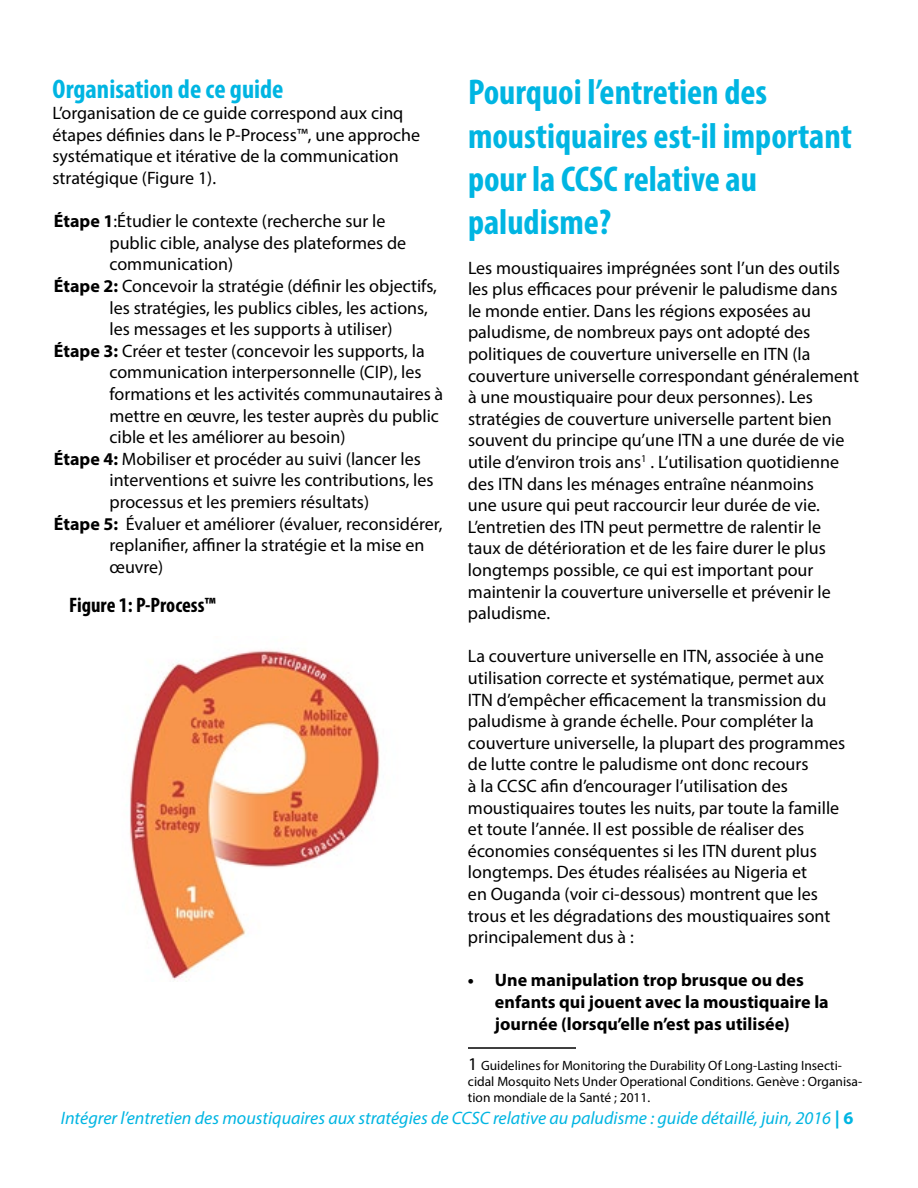
<style>
.page{position:relative;width:918px;height:1188px;background:#fff}
.page>*{position:absolute;margin:0;border:0;box-sizing:border-box;transform-origin:0 0}
.t1{font:700 condensed 36px/43.2px "Myriad Pro";color:#00b5e2}
.t2{font:700 condensed 27px "Myriad Pro";color:#00b5e2}
.t3{font:700 condensed 21px "Myriad Pro";color:#000}
.t4{font:18px/21.6px "Myriad Pro";color:#000}
.t5{font:700 18px/21.6px "Myriad Pro";color:#000}
.t6{font:italic 18px "Myriad Pro";color:#00b5e2}
.t7{font:13.5px/16.2px "Myriad Pro";color:#000}
.s1{font-weight:700}
.s2{font-size:18px}
.s3{font-weight:700;font-style:normal}
</style>
<div class="page">
<hr style="left:468px;top:1047px;width:108px;height:2px;background:#000">
<img style="left:129px;top:650px;width:251px;height:332px">
<h2 class="t2" style="left:52px;top:72px;width:233px">Organisation de ce guide</h2>
<p class="t4" style="left:52px;top:102px;width:369px">L’organisation de ce guide correspond aux cinq étapes définies dans le P-Process™, une approche systématique et itérative de la communication stratégique (Figure 1).</p>
<p class="t4" style="left:54px;top:210px;width:333px"><span class="s1">Étape 1</span>:Étudier le contexte (recherche sur le</p>
<p class="t4" style="left:109px;top:232px;width:298px">public cible, analyse des plateformes de</p>
<p class="t4" style="left:109px;top:253px;width:125px">communication)</p>
<p class="t4" style="left:54px;top:275px;width:385px"><span class="s1">Étape 2:</span> Concevoir la stratégie (définir les objectifs,</p>
<p class="t4" style="left:109px;top:297px;width:320px">les stratégies, les publics cibles, les actions,</p>
<p class="t4" style="left:109px;top:318px;width:285px">les messages et les supports à utiliser)</p>
<p class="t4" style="left:54px;top:340px;width:372px"><span class="s1">Étape 3:</span> Créer et tester (concevoir les supports, la</p>
<p class="t4" style="left:109px;top:361px;width:314px">communication interpersonnelle (CIP), les</p>
<p class="t4" style="left:109px;top:383px;width:335px">formations et les activités communautaires à</p>
<p class="t4" style="left:109px;top:405px;width:331px">mettre en œuvre, les tester auprès du public</p>
<p class="t4" style="left:109px;top:426px;width:238px">cible et les améliorer au besoin)</p>
<p class="t4" style="left:54px;top:448px;width:369px"><span class="s1">Étape 4:</span> Mobiliser et procéder au suivi (lancer les</p>
<p class="t4" style="left:109px;top:469px;width:326px">interventions et suivre les contributions, les</p>
<p class="t4" style="left:109px;top:491px;width:261px">processus et les premiers résultats)</p>
<p class="t4" style="left:54px;top:513px;width:390px"><span class="s1">Étape 5:</span> Évaluer et améliorer (évaluer, reconsidérer,</p>
<p class="t4" style="left:109px;top:534px;width:316px">replanifier, affiner la stratégie et la mise en</p>
<p class="t4" style="left:109px;top:556px;width:55px">œuvre)</p>
<p class="t3" style="left:69px;top:592px;width:148px">Figure 1: P-Process™</p>
<h1 class="t1" style="left:468px;top:70px;width:386px">Pourquoi l’entretien des moustiquaires est-il important pour la CCSC relative au paludisme?</h1>
<p class="t4" style="left:468px;top:256px;width:392px">Les moustiquaires imprégnées sont l’un des outils les plus efficaces pour prévenir le paludisme dans<br>le monde entier. Dans les régions exposées au paludisme, de nombreux pays ont adopté des politiques de couverture universelle en ITN (la couverture universelle correspondant généralement à une moustiquaire pour deux personnes). Les stratégies de couverture universelle partent bien souvent du principe qu’une ITN a une durée de vie utile d’environ trois ans<sup>1</sup> . L’utilisation quotidienne des ITN dans les ménages entraîne néanmoins<br>une usure qui peut raccourcir leur durée de vie.<br>L’entretien des ITN peut permettre de ralentir le<br>taux de détérioration et de les faire durer le plus longtemps possible, ce qui est important pour maintenir la couverture universelle et prévenir le paludisme.</p>
<p class="t4" style="left:468px;top:645px;width:379px">La couverture universelle en ITN, associée à une utilisation correcte et systématique, permet aux ITN d’empêcher efficacement la transmission du paludisme à grande échelle. Pour compléter la couverture universelle, la plupart des programmes de lutte contre le paludisme ont donc recours<br>à la CCSC afin d’encourager l’utilisation des moustiquaires toutes les nuits, par toute la famille et toute l’année. Il est possible de réaliser des économies conséquentes si les ITN durent plus longtemps. Des études réalisées au Nigeria et<br>en Ouganda (voir ci-dessous) montrent que les trous et les dégradations des moustiquaires sont principalement dus à :</p>
<p class="t5" style="left:495px;top:969px;width:335px;text-indent:-27px">• Une manipulation trop brusque ou des enfants qui jouent avec la moustiquaire la journée (lorsqu’elle n’est pas utilisée)</p>
<p class="t7" style="left:468px;top:1057px;width:396px"><span class="s2">1</span> Guidelines for Monitoring the Durability Of Long-Lasting Insecti&shy;cidal Mosquito Nets Under Operational Conditions. Genève : Organisa&shy;tion mondiale de la Santé ; 2011.</p>
<p class="t6" style="left:61px;top:1107px;width:794px">Intégrer l’entretien des moustiquaires aux stratégies de CCSC relative au paludisme : guide détaillé, juin, 2016 <span class="s3">| 6</span></p>
</div>
